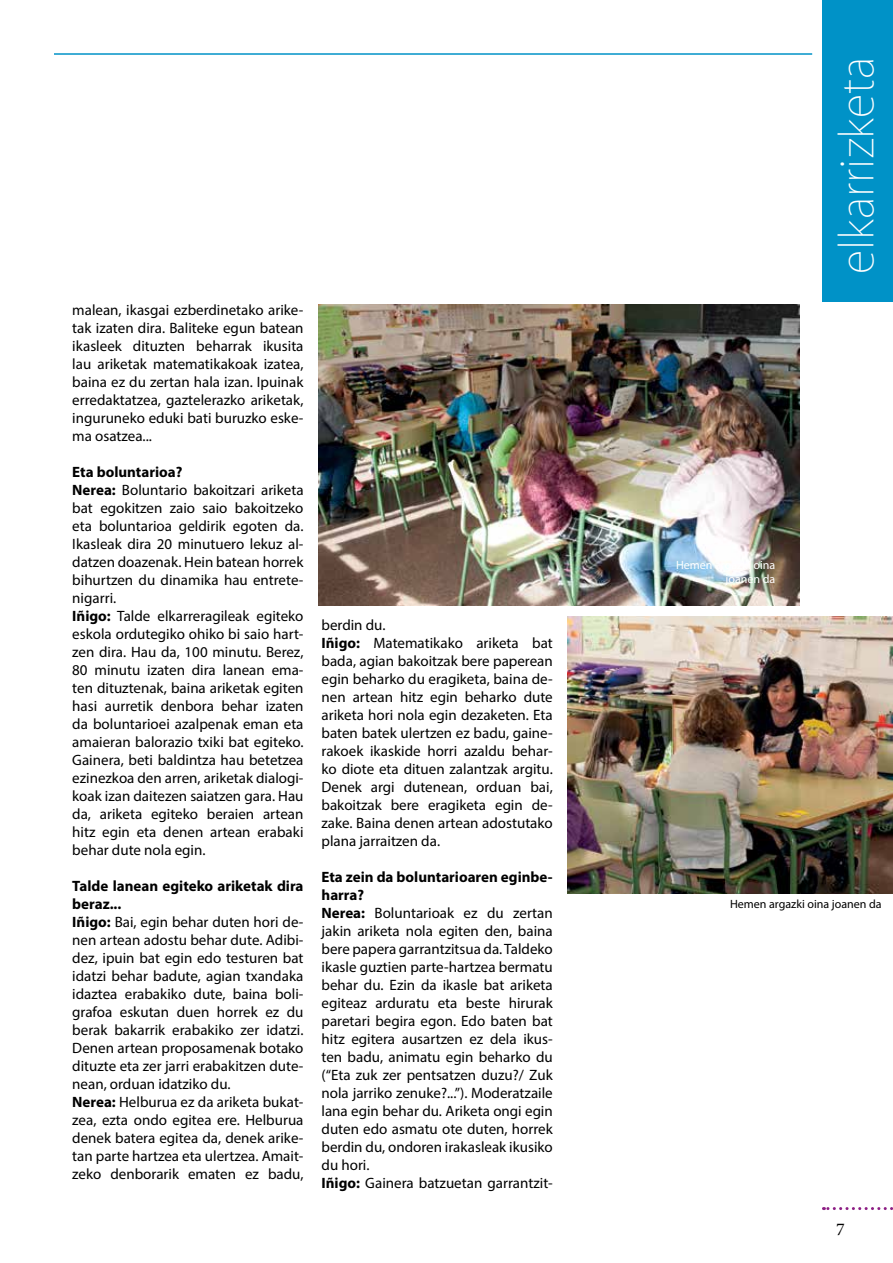
<style>
.page{position:relative;width:893px;height:1263px;background:#fff}
.page>*{position:absolute;margin:0;border:0;box-sizing:border-box;transform-origin:0 0}
.t1{font:200 45px "Koz Go Pr 6 N";color:#fff}
.t2{font:18px "Minion Pro";color:#000}
.t3{font:15px/18px "Myriad Pro";color:#000}
.t4{font:12px/14.4px "Myriad Pro";color:#fff;text-align:right}
.t5{font:12px "Myriad Pro";color:#000}
.s1{font-weight:700}
</style>
<div class="page">
<svg style="left:823px;top:1207px;width:70px;height:3px"></svg>
<div style="left:823px;top:0;width:70px;height:302px;background:#0092c7"></div>
<hr style="left:54px;top:53px;width:758px;height:2px;background:#0092c7">
<img style="left:568px;top:617px;width:325px;height:276px">
<img style="left:319px;top:304px;width:480px;height:302px">
<p class="t3" style="left:72px;top:301px;width:233px;text-align:justify">malean, ikasgai ezberdinetako arike&shy;tak izaten dira. Baliteke egun batean ikasleek dituzten beharrak ikusita lau ariketak matematikakoak izatea, baina ez du zertan hala izan. Ipuinak erredaktatzea, gaztelerazko ariketak, inguruneko eduki bati buruzko eske&shy;ma osatzea...</p>
<p class="t3" style="left:72px;top:463px;width:233px"><span class="s1">Eta boluntarioa?<br>Nerea:</span> Boluntario bakoitzari ariketa bat egokitzen zaio saio bakoitzeko eta boluntarioa geldirik egoten da.<br>Ikasleak dira 20 minutuero lekuz al&shy;datzen doazenak. Hein batean horrek bihurtzen du dinamika hau entrete&shy;nigarri.<br><span class="s1">Iñigo:</span> Talde elkarreragileak egiteko eskola ordutegiko ohiko bi saio hart&shy;zen dira. Hau da, 100 minutu. Berez, 80 minutu izaten dira lanean ema&shy;ten dituztenak, baina ariketak egiten hasi aurretik denbora behar izaten da boluntarioei azalpenak eman eta amaieran balorazio txiki bat egiteko.<br>Gainera, beti baldintza hau betetzea ezinezkoa den arren, ariketak dialogi&shy;koak izan daitezen saiatzen gara. Hau da, ariketa egiteko beraien artean hitz egin eta denen artean erabaki behar dute nola egin.</p>
<p class="t3" style="left:72px;top:877px;width:233px"><span class="s1">Talde lanean egiteko ariketak dira beraz...<br>Iñigo:</span> Bai, egin behar duten hori de&shy;nen artean adostu behar dute. Adibi&shy;dez, ipuin bat egin edo testuren bat idatzi behar badute, agian txandaka idaztea erabakiko dute, baina boli&shy;grafoa eskutan duen horrek ez du berak bakarrik erabakiko zer idatzi.<br>Denen artean proposamenak botako dituzte eta zer jarri erabakitzen dute&shy;nean, orduan idatziko du.<br><span class="s1">Nerea:</span> Helburua ez da ariketa bukat&shy;zea, ezta ondo egitea ere. Helburua denek batera egitea da, denek arike&shy;tan parte hartzea eta ulertzea. Amait&shy;zeko denborarik ematen ez badu,</p>
<p class="t3" style="left:322px;top:616px;width:233px">berdin du.<br><span class="s1">Iñigo:</span> Matematikako ariketa bat bada, agian bakoitzak bere paperean egin beharko du eragiketa, baina de&shy;nen artean hitz egin beharko dute ariketa hori nola egin dezaketen. Eta baten batek ulertzen ez badu, gaine&shy;rakoek ikaskide horri azaldu behar&shy;ko diote eta dituen zalantzak argitu.<br>Denek argi dutenean, orduan bai, bakoitzak bere eragiketa egin de&shy;zake. Baina denen artean adostutako plana jarraitzen da.</p>
<p class="t3" style="left:322px;top:868px;width:233px"><span class="s1">Eta zein da boluntarioaren eginbe&shy;harra?<br>Nerea:</span> Boluntarioak ez du zertan jakin ariketa nola egiten den, baina bere papera garrantzitsua da. Taldeko ikasle guztien parte-hartzea bermatu behar du. Ezin da ikasle bat ariketa egiteaz arduratu eta beste hirurak paretari begira egon. Edo baten bat hitz egitera ausartzen ez dela ikus&shy;ten badu, animatu egin beharko du (“Eta zuk zer pentsatzen duzu?/ Zuk nola jarriko zenuke?...”). Moderatzaile lana egin behar du. Ariketa ongi egin duten edo asmatu ote duten, horrek berdin du, ondoren irakasleak ikusiko du hori.<br><span class="s1">Iñigo:</span> Gainera batzuetan garrantzit-</p>
<h1 class="t1" style="left:832px;top:274px;width:219px;rotate:-90deg">elkarrizketa</h1>
<p class="t4" style="left:676px;top:557px;width:101px">Hemen argazki oina joanen da</p>
<p class="t5" style="left:730px;top:897px;width:153px">Hemen argazki oina joanen da</p>
<p class="t2" style="left:836px;top:1217px;width:10px">7</p>
</div>
